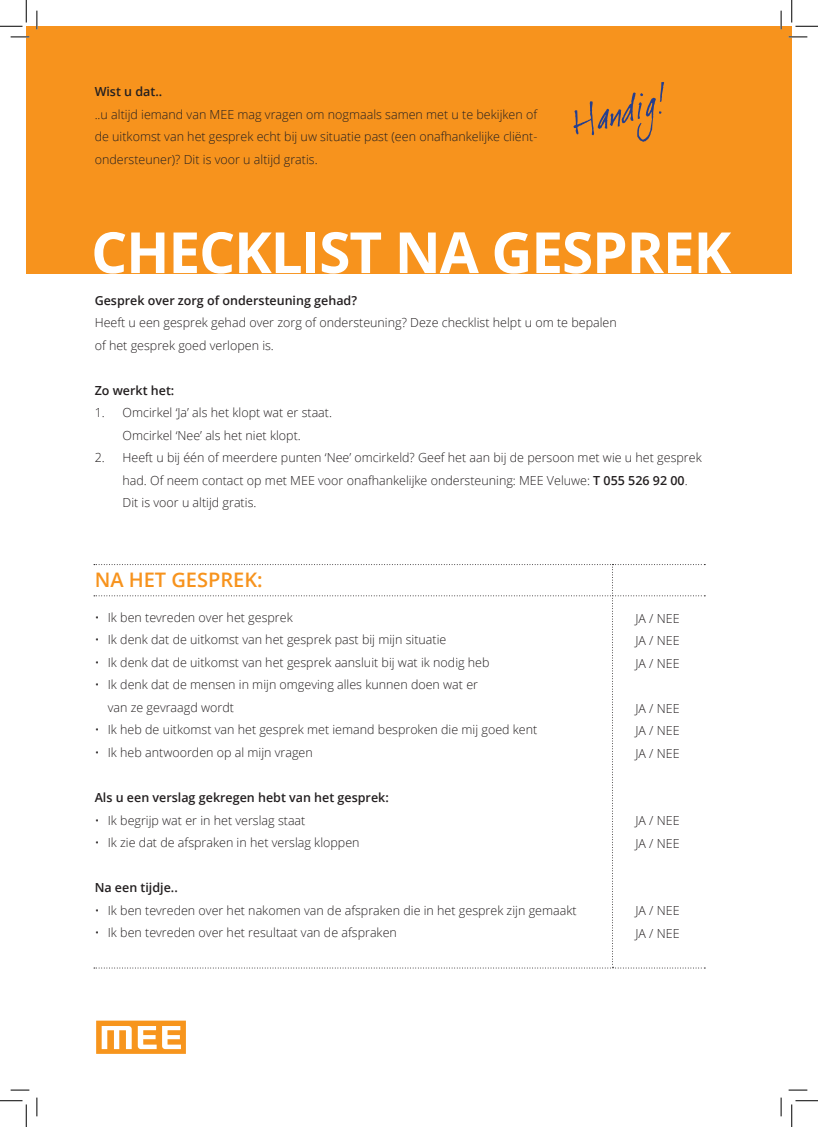
<style>
.page{position:relative;width:818px;height:1127px;background:#fff}
.page>*{position:absolute;margin:0;border:0;box-sizing:border-box;transform-origin:0 0}
.t1{font:700 56.75px "Open Sans";letter-spacing:-.02em;color:#fff}
.t2{font:600 20px "Open Sans";color:#f7931d}
.t3{font:300 12.5px/22.5px "Open Sans";color:#231f20}
.t4{font:600 12.5px "Open Sans";color:#231f20}
.s1{font-weight:600}
</style>
<div class="page">
<div style="left:26px;top:26px;width:766px;height:247px;background:#f7931d"></div>
<svg style="left:97px;top:1020px;width:88px;height:33px"></svg>
<div style="left:95px;top:1018px;width:92px;height:37px;border:1px solid #fff"></div>
<svg style="left:94px;top:564px;width:611px;height:404px"></svg>
<svg style="left:573px;top:82px;width:91px;height:60px"></svg>
<svg style="left:11px;top:36px;width:18px;height:2px"></svg>
<svg style="left:788px;top:36px;width:19px;height:2px"></svg>
<svg style="left:11px;top:1089px;width:18px;height:1px"></svg>
<svg style="left:788px;top:1089px;width:19px;height:1px"></svg>
<svg style="left:36px;top:11px;width:2px;height:18px"></svg>
<svg style="left:36px;top:1097px;width:2px;height:18px"></svg>
<svg style="left:780px;top:11px;width:2px;height:18px"></svg>
<svg style="left:780px;top:1097px;width:2px;height:18px"></svg>
<svg style="left:0;top:0;width:27px;height:27px"></svg>
<svg style="left:0;top:1100px;width:27px;height:26px"></svg>
<svg style="left:791px;top:0;width:27px;height:27px"></svg>
<svg style="left:791px;top:1100px;width:27px;height:26px"></svg>
<p class="t4" style="left:95px;top:83px;width:69px">Wist u dat..</p>
<p class="t3" style="left:95px;top:102px;width:444px;text-align:justify">..u altijd iemand van MEE mag vragen om nogmaals samen met u te bekijken of de uitkomst van het gesprek echt bij uw situatie past (een onafhankelijke cliënt&shy;ondersteuner)? Dit is voor u altijd gratis.</p>
<h1 class="t1" style="left:91px;top:212px;width:642px">CHECKLIST NA GESPREK</h1>
<p class="t4" style="left:95px;top:291px;width:264px">Gesprek over zorg of ondersteuning gehad?</p>
<p class="t3" style="left:95px;top:311px;width:524px">Heeft u een gesprek gehad over zorg of ondersteuning? Deze checklist helpt u om te bepalen of het gesprek goed verlopen is.</p>
<p class="t4" style="left:95px;top:381px;width:81px">Zo werkt het:</p>
<p class="t3" style="left:95px;top:401px;width:239px;text-align:center">1. Omcirkel ‘Ja’ als het klopt wat er staat.<br>Omcirkel ‘Nee’ als het niet klopt.</p>
<p class="t3" style="left:123px;top:446px;width:581px;text-indent:-28px">2. Heeft u bij één of meerdere punten ‘Nee’ omcirkeld? Geef het aan bij de persoon met wie u het gesprek had. Of neem contact op met MEE voor onafhankelijke ondersteuning: MEE Veluwe: <span class="s1">T 055 526 92 00</span>.<br>Dit is voor u altijd gratis.</p>
<h2 class="t2" style="left:95px;top:565px;width:169px">NA HET GESPREK:</h2>
<p class="t3" style="left:95px;top:605px;width:200px">• Ik ben tevreden over het gesprek</p>
<p class="t3" style="left:95px;top:628px;width:353px">• Ik denk dat de uitkomst van het gesprek past bij mijn situatie</p>
<p class="t3" style="left:95px;top:650px;width:396px">• Ik denk dat de uitkomst van het gesprek aansluit bij wat ik nodig heb</p>
<p class="t3" style="left:108px;top:673px;width:372px;text-indent:-13px">• Ik denk dat de mensen in mijn omgeving alles kunnen doen wat er van ze gevraagd wordt</p>
<p class="t3" style="left:95px;top:718px;width:444px">• Ik heb de uitkomst van het gesprek met iemand besproken die mij goed kent</p>
<p class="t3" style="left:95px;top:740px;width:220px">• Ik heb antwoorden op al mijn vragen</p>
<p class="t4" style="left:95px;top:788px;width:296px">Als u een verslag gekregen hebt van het gesprek:</p>
<p class="t3" style="left:95px;top:808px;width:212px">• Ik begrijp wat er in het verslag staat</p>
<p class="t3" style="left:95px;top:830px;width:266px">• Ik zie dat de afspraken in het verslag kloppen</p>
<p class="t4" style="left:95px;top:878px;width:85px">Na een tijdje..</p>
<p class="t3" style="left:95px;top:898px;width:483px">• Ik ben tevreden over het nakomen van de afspraken die in het gesprek zijn gemaakt</p>
<p class="t3" style="left:95px;top:920px;width:304px">• Ik ben tevreden over het resultaat van de afspraken</p>
<p class="t3" style="left:635px;top:606px;width:46px;text-align:justify">JA / NEE JA / NEE JA / NEE</p>
<p class="t3" style="left:635px;top:696px;width:46px;text-align:justify">JA / NEE JA / NEE JA / NEE</p>
<p class="t3" style="left:635px;top:808px;width:46px">JA / NEE<br>JA / NEE</p>
<p class="t3" style="left:635px;top:898px;width:46px">JA / NEE<br>JA / NEE</p>
</div>
